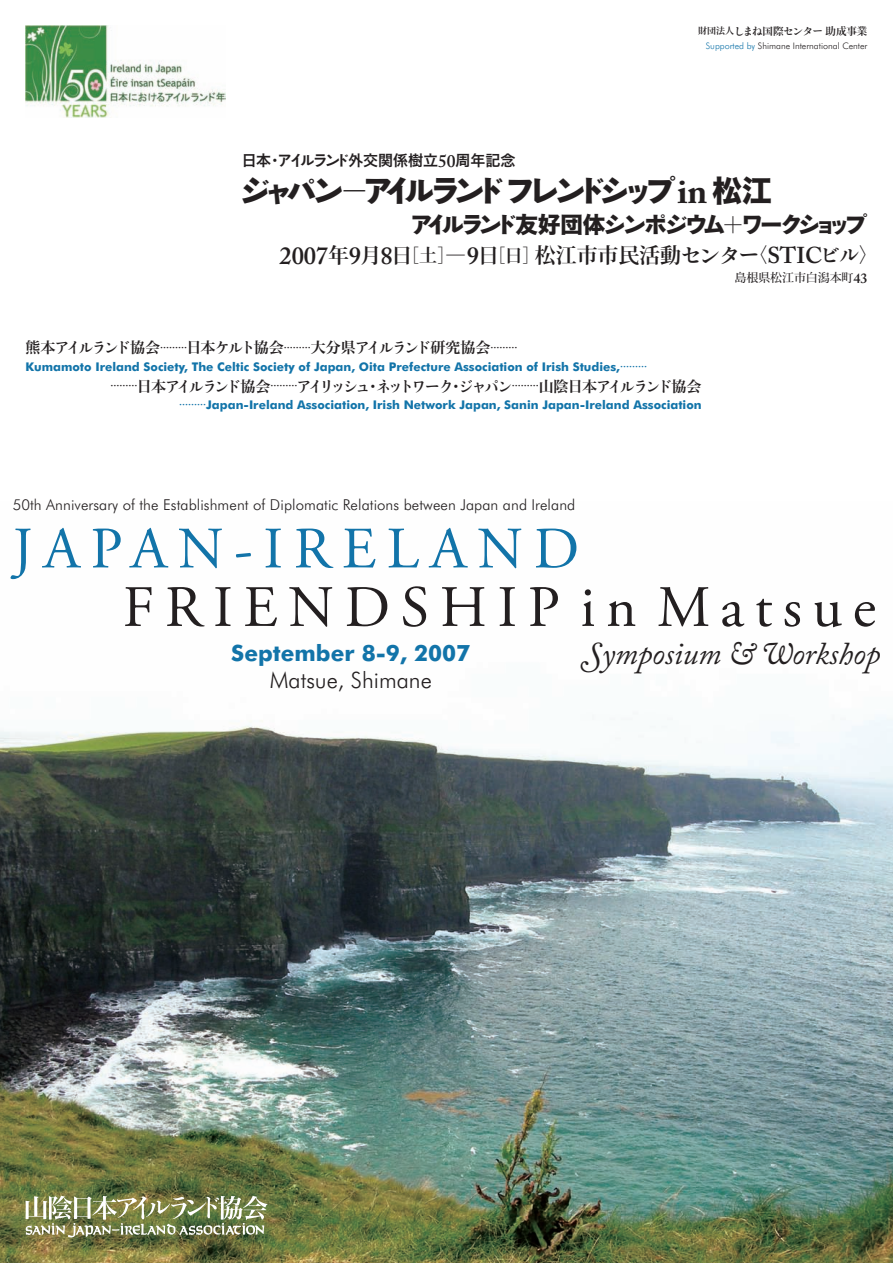
<style>
.page{position:relative;width:893px;height:1263px;background:#fff}
.page>*{position:absolute;margin:0;border:0;box-sizing:border-box;transform-origin:0 0}
.t1{font:58.5px "Adobe Garamond Pro";letter-spacing:.18em;color:#231f20}
.t2{font:58.5px "Adobe Garamond Pro";letter-spacing:.18em;color:#1274a9}
.t3{font:italic 31.5px "Adobe Caslon Pro";color:#231f20}
.t4{font:30px "Yutuki Sh G Ka JY W8";letter-spacing:-.22em;color:#231f20}
.t5{font:22.5px "Yutuki Sh G Ka JY W8";letter-spacing:-.195em;color:#231f20}
.t6{font:700 22.5px "Futura BT";color:#1274a9}
.t7{font:300 22.5px "Futura BT";color:#231f20}
.t8{font:700 21px "Koz Min Pro";letter-spacing:-.005em;color:#231f20}
.t9{font:300 15px "Futura BT";letter-spacing:.005em;color:#231f20}
.t10{font:15px "Yutuki 36 PK Std W6";letter-spacing:-.185em;color:#231f20}
.t11{font:15px "Hira Min Pro W6";color:#231f20}
.t12{font:15px "Hira Kaku Pro W6";color:#231f20}
.t13{font:700 12px "Futura BT";color:#1274a9}
.t14{font:500 12px "Koz Min Pro";letter-spacing:-.005em;color:#231f20}
.t15{font:700 10.5px "Ryo Disp Std";letter-spacing:-.105em;color:#231f20}
.t16{font:300 9px "Futura BT";color:#231f20}
.s1{font-family:"Koz Min Pro";font-size:9px}
.s2{font-family:"Koz Min Pro"}
.s3{color:#1274a9}
.s4{font-family:"Yutuki Sh G Ka JY W6"}
.s5{font-family:"Adobe Caslon Pro";font-weight:600;font-size:17.55px}
.s6{font-size:27px}
.s7{font-family:"Adobe Caslon Pro";font-weight:700;font-size:35.1px}
.s8{font-family:"Hira Kaku Std W8"}
.s9{font-family:"Adobe Caslon Pro";font-weight:600;font-size:24.6px}
.s10{font-family:"Yutuki 36 PK Std W6";font-weight:400;font-size:18px}
.s11{font-size:18px}
.s12{font-family:"Yutuki 36 PK Std W6";font-weight:400}
.s13{font-family:"Ryo Disp Std"}
.s14{font-family:"Yutuki 36 PK Std W6";font-weight:400;font-size:19.5px}
.s15{font-family:"Adobe Caslon Pro";font-weight:600;font-size:22.8px}
.s16{font-family:"Ryo Disp Std";font-size:19.5px}
.s17{font-family:"Adobe Caslon Pro";font-weight:600;font-size:14.1px}
.s18{font-family:"Yutuki 36 PK Std W6"}
.s19{font-family:"Yutuki 36 PK Std W6";font-weight:400;font-size:9px}
.s20{font-family:"Hira Min Pro W6"}
</style>
<div class="page">
<img style="left:0;top:717px;width:893px;height:546px">
<img style="left:26px;top:26px;width:200px;height:92px">
<img style="left:26px;top:1196px;width:242px;height:41px">
<p class="t15" style="left:698px;top:26px;width:171px"><span class="s1">財団法人</span>しまね<span class="s2">国際</span>センター<span class="s2">助成事業</span></p>
<p class="t16" style="left:706px;top:40px;width:163px"><span class="s3">Supported by</span> Shimane International Center</p>
<p class="t12" style="left:242px;top:147px;width:275px">日本<span class="s4">・アイルランド</span>外交関係樹立<span class="s5">50</span>周年記念</p>
<h3 class="t4" style="left:240px;top:174px;width:533px">ジャパン <span class="s6">―</span>アイルランドフレンドシップ <span class="s7">in</span> <span class="s8">松江</span></h3>
<h3 class="t5" style="left:410px;top:212px;width:459px">アイルランド<span class="s8">友好団体</span>シンポジウム<span class="s2">＋</span>ワークショップ</h3>
<h3 class="t8" style="left:280px;top:240px;width:600px"><span class="s9">2007</span>年<span class="s9">9</span>月<span class="s9">8</span>日<span class="s10">［</span><span class="s11">土</span><span class="s10">］</span><span class="s12">―</span><span class="s9">9</span>日<span class="s10">［</span><span class="s11">日</span><span class="s10">］</span>松江市市民活動<span class="s13">センター</span><span class="s14">〈</span><span class="s15">STIC</span><span class="s16">ビル</span><span class="s14">〉</span></h3>
<p class="t14" style="left:734px;top:269px;width:135px">島根県松江市白潟本町<span class="s17">43</span></p>
<p class="t11" style="left:26px;top:334px;width:493px">熊本<span class="s18">アイルランド</span>協会<sup>………</sup>日本<span class="s18">ケルト</span>協会<sup>………</sup>大分県<span class="s18">アイルランド</span>研究協会<sup>………</sup></p>
<p class="t13" style="left:26px;top:359px;width:623px">Kumamoto Ireland Society, The Celtic Society of Japan, Oita Prefecture Association of Irish Studies,<span class="s19">………</span></p>
<p class="t10" style="left:110px;top:377px;width:593px"><sup>………</sup><span class="s20">日本</span>アイルランド<span class="s20">協会</span><sup>………</sup>アイリッシュ・ネットワーク・ジャパン<sup>………</sup><span class="s20">山陰日本</span>アイルランド<span class="s20">協会</span></p>
<p class="t13" style="left:179px;top:397px;width:524px"><span class="s19">………</span>Japan-Ireland Association, Irish Network Japan, Sanin Japan-Ireland Association</p>
<p class="t9" style="left:13px;top:496px;width:564px">50th Anniversary of the Establishment of Diplomatic Relations between Japan and Ireland</p>
<h1 class="t2" style="left:13px;top:514px;width:568px">JAPAN-IRELAND</h1>
<h1 class="t1" style="left:123px;top:572px;width:755px">FRIENDSHIP in Matsue</h1>
<h3 class="t6" style="left:231px;top:640px;width:241px">September 8-9, 2007</h3>
<h2 class="t3" style="left:582px;top:635px;width:300px">Symposium &amp; Workshop</h2>
<h3 class="t7" style="left:270px;top:667px;width:164px">Matsue, Shimane</h3>
</div>
